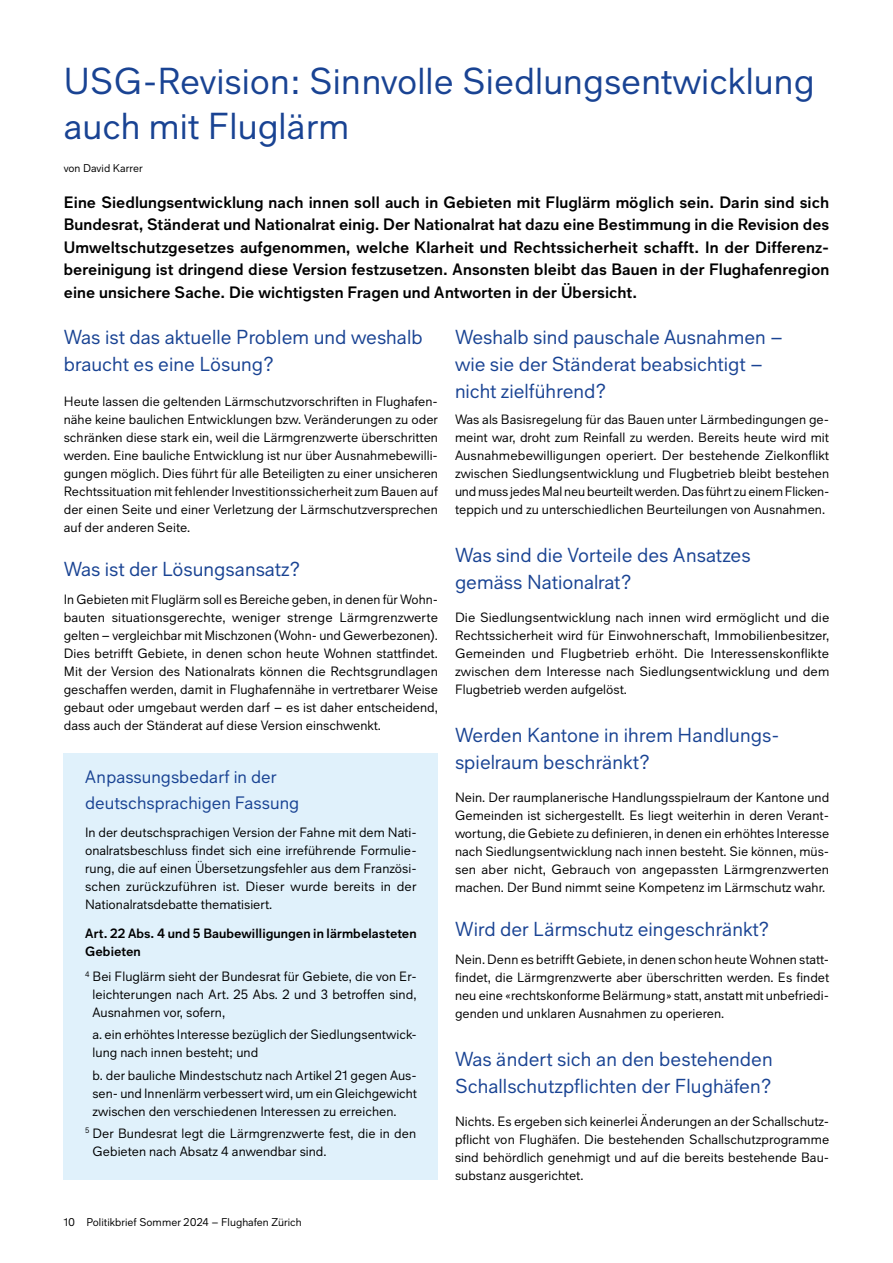
<style>
.page{position:relative;width:893px;height:1263px;background:#fff}
.page>*{position:absolute;margin:0;border:0;box-sizing:border-box;transform-origin:0 0}
.t1{font:37.5px/45px "Zurich Airport";letter-spacing:.005em;color:#194393}
.t2{font:20.25px/27px "Zurich Airport";letter-spacing:.005em;color:#194393}
.t3{font:18px/25.5px "Zurich Airport";letter-spacing:.005em;color:#194393}
.t4{font:700 16.5px/22.5px "Zurich Airport";letter-spacing:.005em;color:#000;text-align:justify}
.t5{font:13.5px/18px "Zurich Airport";letter-spacing:.005em;color:#000;text-align:justify}
.t6{font:700 13.5px/18px "Zurich Airport";letter-spacing:.005em;color:#000}
.t7{font:11.25px "Zurich Airport";letter-spacing:.005em;color:#000}
</style>
<div class="page">
<div style="left:64px;top:754px;width:374px;height:426px;background:#e0f1fb"></div>
<h1 class="t1" style="left:64px;top:58px;width:752px">USG-Revision: Sinnvolle Siedlungsentwicklung auch mit Fluglärm</h1>
<p class="t7" style="left:64px;top:161px;width:80px">von David Karrer</p>
<p class="t4" style="left:64px;top:191px;width:767px">Eine Siedlungsentwicklung nach innen soll auch in Gebieten mit Fluglärm möglich sein. Darin sind sich Bundesrat, Ständerat und Nationalrat einig. Der Nationalrat hat dazu eine Bestimmung in die Revision des Umweltschutzgesetzes aufgenommen, welche Klarheit und Rechtssicherheit schafft. In der Differenz&shy;bereinigung ist dringend diese Version festzusetzen. Ansonsten bleibt das Bauen in der Flughafenregion eine unsichere Sache. Die wichtigsten Fragen und Antworten in der Übersicht.</p>
<h2 class="t2" style="left:64px;top:323px;width:360px">Was ist das aktuelle Problem und weshalb braucht es eine Lösung ?</h2>
<p class="t5" style="left:64px;top:392px;width:376px">Heute lassen die geltenden Lärmschutzvorschriften in Flughafen&shy;nähe keine baulichen Entwicklungen bzw. Veränderungen zu oder schränken diese stark ein, weil die Lärmgrenzwerte überschritten werden. Eine bauliche Entwicklung ist nur über Ausnahmebewilli&shy;gungen möglich. Dies führt für alle Beteiligten zu einer unsicheren Rechtssituation mit fehlender Investitionssicherheit zum Bauen auf der einen Seite und einer Verletzung der Lärmschutzversprechen auf der anderen Seite.</p>
<h2 class="t2" style="left:64px;top:555px;width:237px">Was ist der Lösungsansatz ?</h2>
<p class="t5" style="left:64px;top:590px;width:376px">In Gebieten mit Fluglärm soll es Bereiche geben, in denen für Wohn&shy;bauten situationsgerechte, weniger strenge Lärmgrenzwerte gelten – vergleichbar mit Mischzonen (Wohn- und Gewerbezonen).<br>Dies betrifft Gebiete, in denen schon heute Wohnen stattfindet.<br>Mit der Version des Nationalrats können die Rechtsgrundlagen geschaffen werden, damit in Flughafennähe in vertretbarer Weise gebaut oder umgebaut werden darf – es ist daher entscheidend, dass auch der Ständerat auf diese Version einschwenkt.</p>
<h3 class="t3" style="left:85px;top:764px;width:216px">Anpassungsbedarf in der deutschsprachigen Fassung</h3>
<p class="t5" style="left:85px;top:823px;width:333px">In der deutschsprachigen Version der Fahne mit dem Nati&shy;onalratsbeschluss findet sich eine irreführende Formulie&shy;rung, die auf einen Übersetzungsfehler aus dem Französi&shy;schen zurückzuführen ist. Dieser wurde bereits in der Nationalratsdebatte thematisiert.</p>
<p class="t6" style="left:85px;top:924px;width:333px">Art. 22 Abs. 4 und 5 Baubewilligungen in lärmbelasteten<br>Gebieten</p>
<p class="t5" style="left:93px;top:967px;width:326px;text-indent:-7px"><sup>4</sup> Bei Fluglärm sieht der Bundesrat für Gebiete, die von Er&shy;leichterungen nach Art. 25 Abs. 2 und 3 betroffen sind, Ausnahmen vor, sofern,</p>
<p class="t5" style="left:93px;top:1025px;width:326px">a. ein erhöhtes Interesse bezüglich der Siedlungsentwick&shy;lung nach innen besteht; und</p>
<p class="t5" style="left:93px;top:1066px;width:326px">b. der bauliche Mindestschutz nach Artikel 21 gegen Aus&shy;sen- und Innenlärm verbessert wird, um ein Gleichgewicht zwischen den verschiedenen Interessen zu erreichen.</p>
<p class="t5" style="left:92px;top:1124px;width:325px;text-indent:-7px"><sup>5</sup> Der Bundesrat legt die Lärmgrenzwerte fest, die in den<br>Gebieten nach Absatz 4 anwendbar sind.</p>
<p class="t7" style="left:64px;top:1215px;width:239px">10 Politikbrief Sommer 2024 – Flughafen Zürich</p>
<h2 class="t2" style="left:455px;top:323px;width:330px">Weshalb sind pauschale Ausnahmen – wie sie der Ständerat beabsichtigt – nicht zielführend ?</h2>
<p class="t5" style="left:455px;top:410px;width:376px">Was als Basisregelung für das Bauen unter Lärmbedingungen ge&shy;meint war, droht zum Reinfall zu werden. Bereits heute wird mit Ausnahmebewilligungen operiert. Der bestehende Zielkonflikt zwischen Siedlungsentwicklung und Flugbetrieb bleibt bestehen und muss jedes Mal neu beurteilt werden. Das führt zu einem Flicken&shy;teppich und zu unterschiedlichen Beurteilungen von Ausnahmen.</p>
<h2 class="t2" style="left:455px;top:541px;width:297px">Was sind die Vorteile des Ansatzes gemäss Nationalrat ?</h2>
<p class="t5" style="left:455px;top:608px;width:376px">Die Siedlungsentwicklung nach innen wird ermöglicht und die Rechtssicherheit wird für Einwohnerschaft, Immobilienbesitzer, Gemeinden und Flugbetrieb erhöht. Die Interessenskonflikte zwischen dem Interesse nach Siedlungsentwicklung und dem Flugbetrieb werden aufgelöst.</p>
<h2 class="t2" style="left:455px;top:721px;width:323px">Werden Kantone in ihrem Handlungs&shy;spielraum beschränkt ?</h2>
<p class="t5" style="left:455px;top:788px;width:376px;text-align:left">Nein. Der raumplanerische Handlungsspielraum der Kantone und Gemeinden ist sichergestellt. Es liegt weiterhin in deren Verant&shy;wortung, die Gebiete zu definieren, in denen ein erhöhtes Interesse nach Siedlungsentwicklung nach innen besteht. Sie können, müs&shy;sen aber nicht, Gebrauch von angepassten Lärmgrenzwerten machen. Der Bund nimmt seine Kompetenz im Lärmschutz wahr.</p>
<h2 class="t2" style="left:455px;top:915px;width:315px">Wird der Lärmschutz eingeschränkt ?</h2>
<p class="t5" style="left:455px;top:950px;width:376px">Nein. Denn es betrifft Gebiete, in denen schon heute Wohnen statt&shy;findet, die Lärmgrenzwerte aber überschritten werden. Es findet neu eine « rechtskonforme Belärmung » statt, anstatt mit unbefriedi&shy;genden und unklaren Ausnahmen zu operieren.</p>
<h2 class="t2" style="left:455px;top:1045px;width:319px">Was ändert sich an den bestehenden<br>Schallschutzpflichten der Flughäfen ?</h2>
<p class="t5" style="left:455px;top:1112px;width:376px">Nichts. Es ergeben sich keinerlei Änderungen an der Schallschutz&shy;pflicht von Flughäfen. Die bestehenden Schallschutzprogramme sind behördlich genehmigt und auf die bereits bestehende Bau&shy;substanz ausgerichtet.</p>
</div>
